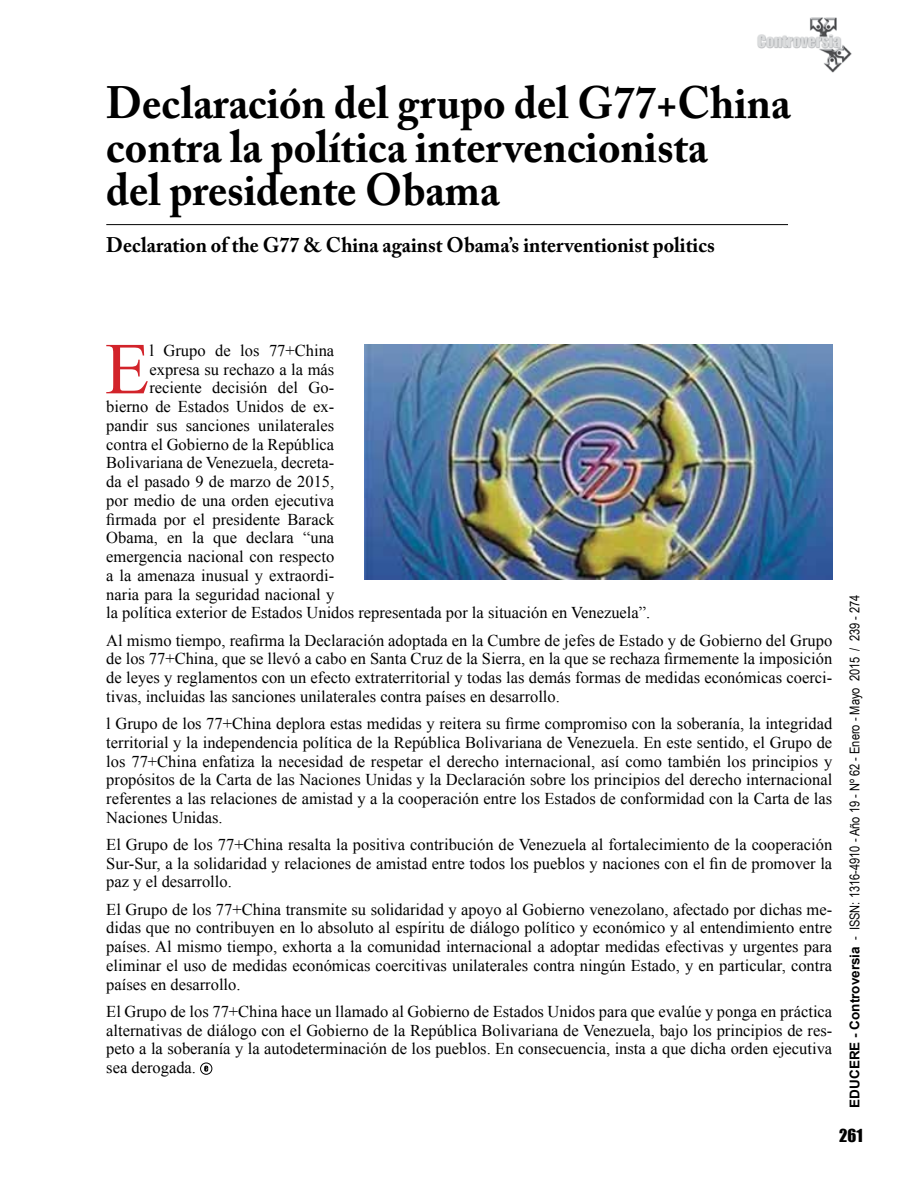
<style>
.page{position:relative;width:918px;height:1188px;background:#fff}
.page>*{position:absolute;margin:0;border:0;box-sizing:border-box;transform-origin:0 0}
.t1{font:73.2px "Times New Roman";color:#d2232a}
.t2{font:700 45px/43.5px "Adobe Caslon Pro";color:#000;scale:.95 1}
.t3{font:700 21px "Adobe Caslon Pro";color:#000;scale:.95 1}
.t4{font:16.5px/18.8px "Times New Roman";color:#000;text-align:justify}
.t5{font:16.5px "Impact";color:#000}
.t6{font:13.5px "Arial Narrow";color:#000}
.s1{font-family:"Arial";font-weight:700}
</style>
<div class="page">
<img style="left:757px;top:17px;width:95px;height:56px">
<svg style="left:204px;top:1066px;width:4px;height:6px"></svg>
<div style="left:200px;top:1063px;width:12px;height:12px;border:1px solid #000;border-radius:50%"></div>
<img style="left:365px;top:344px;width:468px;height:236px">
<hr style="left:106px;top:224px;width:682px;height:1px;background:#000">
<h2 class="t2" style="left:106px;top:81px;width:722px">Declaración del grupo del G77+China contra la política intervencionista<br>del presidente Obama</h2>
<p class="t3" style="left:106px;top:232px;width:642px">Declaration of the G77 &amp; China against Obama’s interventionist politics</p>
<h1 class="t1" style="left:105px;top:317px;width:46px">E</h1>
<p class="t4" style="left:149px;top:340px;width:186px">l Grupo de los 77+China</p>
<p class="t4" style="left:149px;top:359px;width:186px">expresa su rechazo a la más</p>
<p class="t4" style="left:149px;top:378px;width:186px">reciente decisión del Go-</p>
<p class="t4" style="left:106px;top:397px;width:230px">bierno de Estados Unidos de ex-</p>
<p class="t4" style="left:106px;top:415px;width:230px">pandir sus sanciones unilaterales</p>
<p class="t4" style="left:106px;top:434px;width:230px">contra el Gobierno de la República</p>
<p class="t4" style="left:106px;top:453px;width:229px">Bolivariana de Venezuela, decreta-</p>
<p class="t4" style="left:106px;top:472px;width:230px">da el pasado 9 de marzo de 2015,</p>
<p class="t4" style="left:106px;top:490px;width:230px">por medio de una orden ejecutiva</p>
<p class="t4" style="left:106px;top:509px;width:230px">firmada por el presidente Barack</p>
<p class="t4" style="left:106px;top:528px;width:230px">Obama, en la que declara “una</p>
<p class="t4" style="left:106px;top:547px;width:230px">emergencia nacional con respecto</p>
<p class="t4" style="left:106px;top:565px;width:229px">a la amenaza inusual y extraordi-</p>
<p class="t4" style="left:106px;top:584px;width:230px">naria para la seguridad nacional y</p>
<p class="t4" style="left:106px;top:603px;width:546px">la política exterior de Estados Unidos representada por la situación en Venezuela”.</p>
<p class="t4" style="left:106px;top:630px;width:728px">Al mismo tiempo, reafirma la Declaración adoptada en la Cumbre de jefes de Estado y de Gobierno del Grupo de los 77+China, que se llevó a cabo en Santa Cruz de la Sierra, en la que se rechaza firmemente la imposición de leyes y reglamentos con un efecto extraterritorial y todas las demás formas de medidas económicas coerci&shy;tivas, incluidas las sanciones unilaterales contra países en desarrollo.</p>
<p class="t4" style="left:106px;top:714px;width:728px">l Grupo de los 77+China deplora estas medidas y reitera su firme compromiso con la soberanía, la integridad territorial y la independencia política de la República Bolivariana de Venezuela. En este sentido, el Grupo de los 77+China enfatiza la necesidad de respetar el derecho internacional, así como también los principios y propósitos de la Carta de las Naciones Unidas y la Declaración sobre los principios del derecho internacional referentes a las relaciones de amistad y a la cooperación entre los Estados de conformidad con la Carta de las Naciones Unidas.</p>
<p class="t4" style="left:106px;top:835px;width:728px">El Grupo de los 77+China resalta la positiva contribución de Venezuela al fortalecimiento de la cooperación Sur-Sur, a la solidaridad y relaciones de amistad entre todos los pueblos y naciones con el fin de promover la paz y el desarrollo.</p>
<p class="t4" style="left:106px;top:899px;width:728px">El Grupo de los 77+China transmite su solidaridad y apoyo al Gobierno venezolano, afectado por dichas me&shy;didas que no contribuyen en lo absoluto al espíritu de diálogo político y económico y al entendimiento entre países. Al mismo tiempo, exhorta a la comunidad internacional a adoptar medidas efectivas y urgentes para eliminar el uso de medidas económicas coercitivas unilaterales contra ningún Estado, y en particular, contra países en desarrollo.</p>
<p class="t4" style="left:106px;top:1002px;width:728px">El Grupo de los 77+China hace un llamado al Gobierno de Estados Unidos para que evalúe y ponga en práctica alternativas de diálogo con el Gobierno de la República Bolivariana de Venezuela, bajo los principios de res&shy;peto a la soberanía y la autodeterminación de los pueblos. En consecuencia, insta a que dicha orden ejecutiva sea derogada.</p>
<p class="t6" style="left:845px;top:1108px;width:515px;rotate:-90deg"><span class="s1">EDUCERE - Controversia</span> - ISSN: 1316-4910 - Año 19 - Nº 62 - Enero - Mayo 2015 / 239 - 274</p>
<p class="t5" style="left:839px;top:1122px;width:25px">261</p>
</div>
